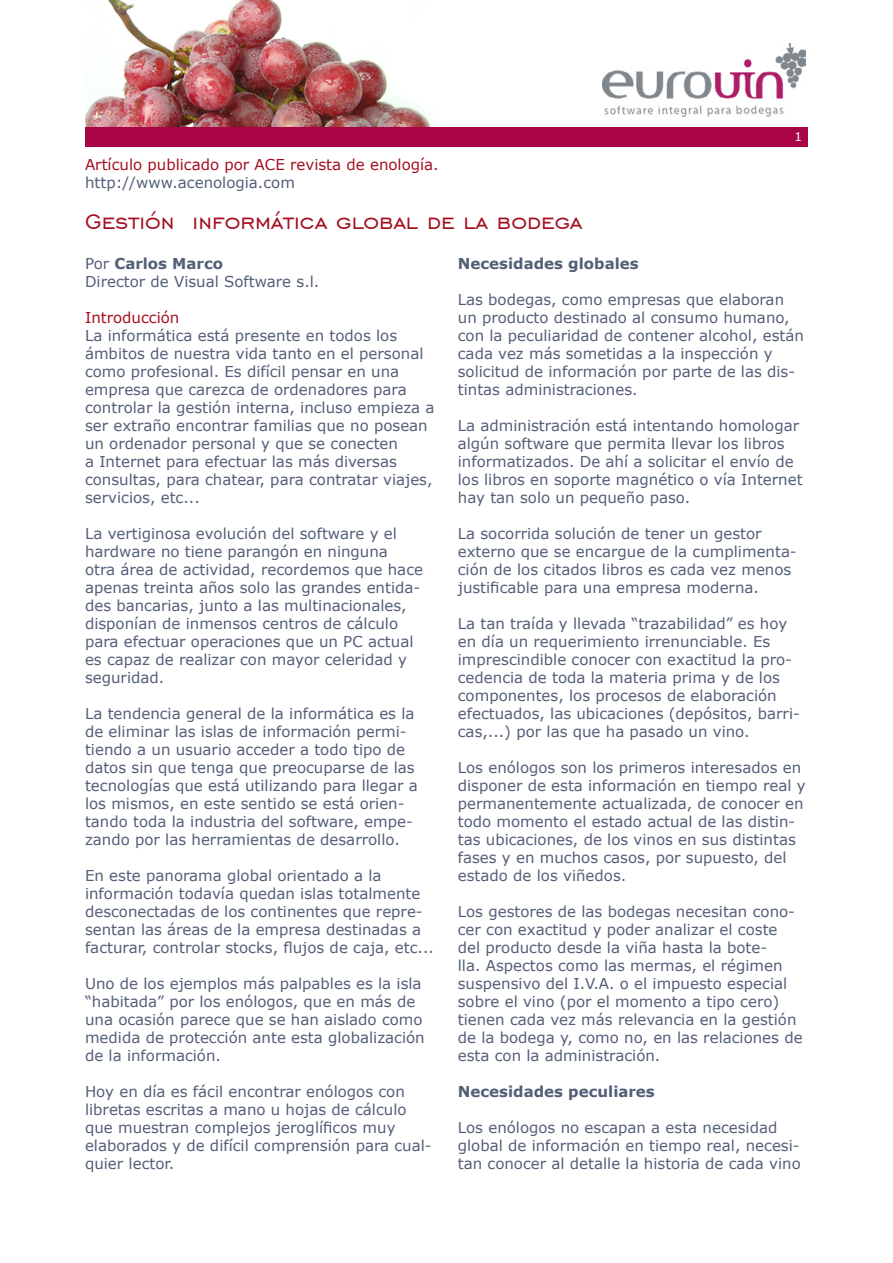
<style>
.page{position:relative;width:893px;height:1263px;background:#fff}
.page>*{position:absolute;margin:0;border:0;box-sizing:border-box;transform-origin:0 0}
.t1{font:27px "Engravers Gothic BT";color:#a40f22}
.t2{font:15px/18px "Verdana";color:#535e77}
.t3{font:700 15px "Verdana";color:#535e77}
.t4{font:15px "Verdana";color:#a40f22}
.t5{font:12px "Verdana";color:#fff}
.s1{font-weight:400}
</style>
<div class="page">
<img style="left:85px;top:0;width:395px;height:128px">
<img style="left:602px;top:44px;width:203px;height:72px">
<div style="left:85px;top:128px;width:723px;height:19px;background:#a90445"></div>
<p class="t4" style="left:85px;top:155px;width:355px">Artículo publicado por ACE revista de enología.</p>
<p class="t2" style="left:85px;top:173px;width:211px">http://www.acenologia.com</p>
<p class="t1" style="left:85px;top:207px;width:499px">Gestión informática global de la bodega</p>
<p class="t5" style="left:795px;top:129px;width:9px">1</p>
<p class="t3" style="left:85px;top:254px;width:140px"><span class="s1">Por</span> Carlos Marco</p>
<p class="t2" style="left:85px;top:272px;width:236px">Director de Visual Software s.l.</p>
<p class="t4" style="left:85px;top:308px;width:96px">Introducción</p>
<p class="t2" style="left:85px;top:326px;width:351px">La informática está presente en todos los ámbitos de nuestra vida tanto en el personal como profesional. Es difícil pensar en una empresa que carezca de ordenadores para controlar la gestión interna, incluso empieza a ser extraño encontrar familias que no posean un ordenador personal y que se conecten<br>a Internet para efectuar las más diversas consultas, para chatear, para contratar viajes, servicios, etc...</p>
<p class="t2" style="left:85px;top:524px;width:340px">La vertiginosa evolución del software y el hardware no tiene parangón en ninguna<br>otra área de actividad, recordemos que hace apenas treinta años solo las grandes entida&shy;des bancarias, junto a las multinacionales, disponían de inmensos centros de cálculo para efectuar operaciones que un PC actual es capaz de realizar con mayor celeridad y seguridad.</p>
<p class="t2" style="left:85px;top:704px;width:334px">La tendencia general de la informática es la de eliminar las islas de información permi&shy;tiendo a un usuario acceder a todo tipo de datos sin que tenga que preocuparse de las tecnologías que está utilizando para llegar a los mismos, en este sentido se está orien&shy;tando toda la industria del software, empe&shy;zando por las herramientas de desarrollo.</p>
<p class="t2" style="left:85px;top:866px;width:350px">En este panorama global orientado a la información todavía quedan islas totalmente desconectadas de los continentes que repre&shy;sentan las áreas de la empresa destinadas a facturar, controlar stocks, flujos de caja, etc...</p>
<p class="t2" style="left:85px;top:974px;width:341px">Uno de los ejemplos más palpables es la isla “habitada” por los enólogos, que en más de una ocasión parece que se han aislado como medida de protección ante esta globalización de la información.</p>
<p class="t2" style="left:85px;top:1082px;width:348px">Hoy en día es fácil encontrar enólogos con libretas escritas a mano u hojas de cálculo que muestran complejos jeroglíficos muy elaborados y de difícil comprensión para cual&shy;quier lector.</p>
<p class="t3" style="left:458px;top:254px;width:182px">Necesidades globales</p>
<p class="t2" style="left:458px;top:290px;width:348px">Las bodegas, como empresas que elaboran un producto destinado al consumo humano, con la peculiaridad de contener alcohol, están cada vez más sometidas a la inspección y solicitud de información por parte de las dis&shy;tintas administraciones.</p>
<p class="t2" style="left:458px;top:416px;width:346px">La administración está intentando homologar algún software que permita llevar los libros informatizados. De ahí a solicitar el envío de los libros en soporte magnético o vía Internet hay tan solo un pequeño paso.</p>
<p class="t2" style="left:458px;top:524px;width:340px">La socorrida solución de tener un gestor externo que se encargue de la cumplimenta&shy;ción de los citados libros es cada vez menos justificable para una empresa moderna.</p>
<p class="t2" style="left:458px;top:614px;width:344px">La tan traída y llevada “trazabilidad” es hoy en día un requerimiento irrenunciable. Es imprescindible conocer con exactitud la pro&shy;cedencia de toda la materia prima y de los componentes, los procesos de elaboración efectuados, las ubicaciones (depósitos, barri&shy;cas,...) por las que ha pasado un vino.</p>
<p class="t2" style="left:458px;top:758px;width:349px">Los enólogos son los primeros interesados en disponer de esta información en tiempo real y permanentemente actualizada, de conocer en todo momento el estado actual de las distin&shy;tas ubicaciones, de los vinos en sus distintas fases y en muchos casos, por supuesto, del estado de los viñedos.</p>
<p class="t2" style="left:458px;top:902px;width:346px">Los gestores de las bodegas necesitan cono&shy;cer con exactitud y poder analizar el coste del producto desde la viña hasta la bote-<br>lla. Aspectos como las mermas, el régimen suspensivo del I.V.A. o el impuesto especial sobre el vino (por el momento a tipo cero) tienen cada vez más relevancia en la gestión de la bodega y, como no, en las relaciones de esta con la administración.</p>
<p class="t3" style="left:458px;top:1082px;width:198px">Necesidades peculiares</p>
<p class="t2" style="left:458px;top:1118px;width:344px">Los enólogos no escapan a esta necesidad global de información en tiempo real, necesi&shy;tan conocer al detalle la historia de cada vino</p>
</div>
